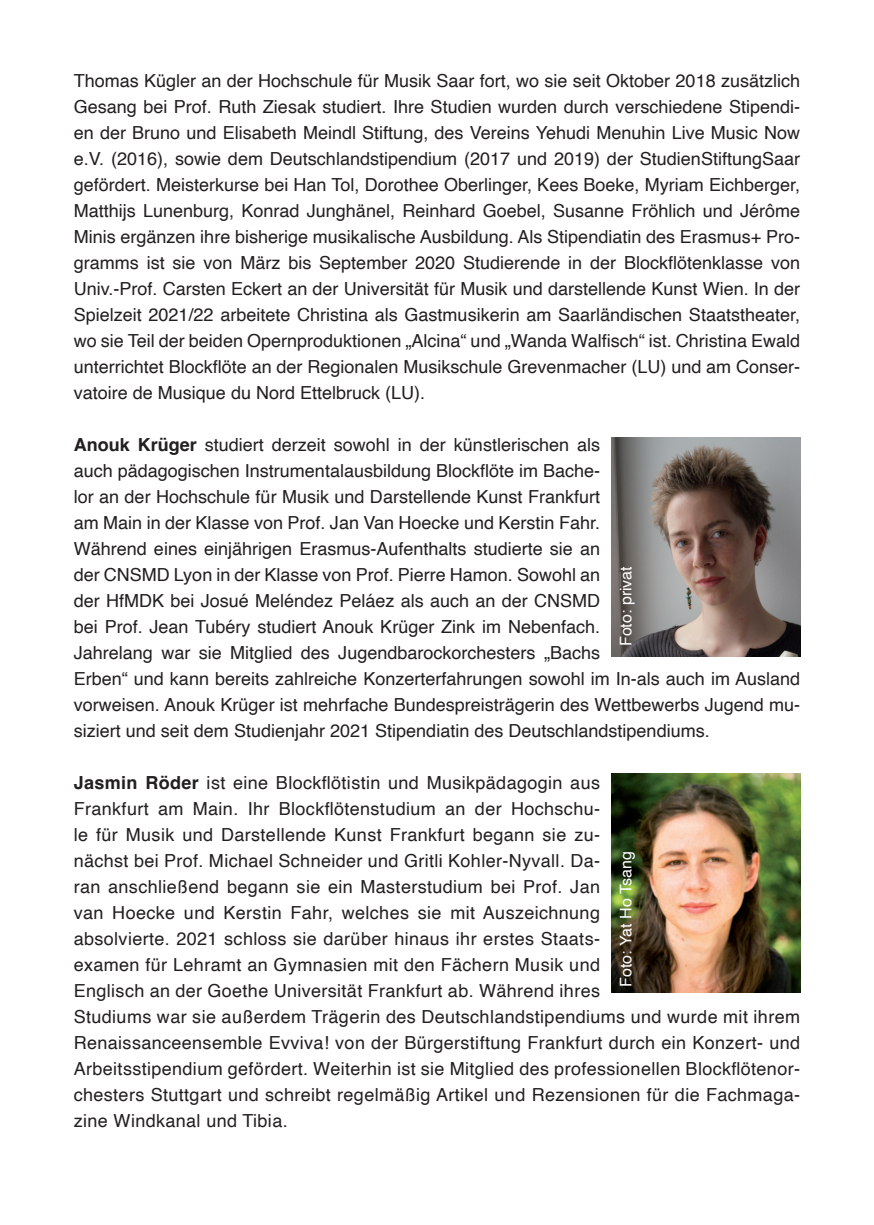
<style>
.page{position:relative;width:874px;height:1225px;background:#fff}
.page>*{position:absolute;margin:0;border:0;box-sizing:border-box;transform-origin:0 0}
.t1{font:18px/26px "Helvetica";letter-spacing:.02em;color:#231f20;text-align:justify}
.t2{font:18px/26px "Helvetica";color:#231f20}
.t3{font:16px "Helvetica";color:#fff}
.s1{font-weight:700}
</style>
<div class="page">
<img style="left:611px;top:438px;width:188px;height:218px">
<img style="left:611px;top:774px;width:188px;height:218px">
<p class="t1" style="left:74px;top:68px;width:727px">Thomas Kügler an der Hochschule für Musik Saar fort, wo sie seit Oktober 2018 zusätzlich Gesang bei Prof. Ruth Ziesak studiert. Ihre Studien wurden durch verschiedene Stipendi&shy;en der Bruno und Elisabeth Meindl Stiftung, des Vereins Yehudi Menuhin Live Music Now e.V. (2016), sowie dem Deutschlandstipendium (2017 und 2019) der StudienStiftungSaar gefördert. Meisterkurse bei Han Tol, Dorothee Oberlinger, Kees Boeke, Myriam Eichberger, Matthijs Lunenburg, Konrad Junghänel, Reinhard Goebel, Susanne Fröhlich und Jérôme Minis ergänzen ihre bisherige musikalische Ausbildung. Als Stipendiatin des Erasmus+ Pro&shy;gramms ist sie von März bis September 2020 Studierende in der Blockflötenklasse von Univ.-Prof. Carsten Eckert an der Universität für Musik und darstellende Kunst Wien. In der Spielzeit 2021/22 arbeitete Christina als Gastmusikerin am Saarländischen Staatstheater, wo sie Teil der beiden Opernproduktionen „Alcina“ und „Wanda Walfisch“ ist. Christina Ewald unterrichtet Blockflöte an der Regionalen Musikschule Grevenmacher (LU) und am Conser&shy;vatoire de Musique du Nord Ettelbruck (LU).</p>
<p class="t2" style="left:74px;top:432px;width:727px"><span class="s1">Anouk Krüger</span> studiert derzeit sowohl in der künstlerischen als<br>auch pädagogischen Instrumentalausbildung Blockflöte im Bache-<br>lor an der Hochschule für Musik und Darstellende Kunst Frankfurt<br>am Main in der Klasse von Prof. Jan Van Hoecke und Kerstin Fahr.<br>Während eines einjährigen Erasmus-Aufenthalts studierte sie an<br>der CNSMD Lyon in der Klasse von Prof. Pierre Hamon. Sowohl an<br>der HfMDK bei Josué Meléndez Peláez als auch an der CNSMD<br>bei Prof. Jean Tubéry studiert Anouk Krüger Zink im Nebenfach.<br>Jahrelang war sie Mitglied des Jugendbarockorchesters „Bachs<br>Erben“ und kann bereits zahlreiche Konzerterfahrungen sowohl im In-als auch im Ausland vorweisen. Anouk Krüger ist mehrfache Bundespreisträgerin des Wettbewerbs Jugend mu&shy;siziert und seit dem Studienjahr 2021 Stipendiatin des Deutschlandstipendiums.</p>
<p class="t1" style="left:74px;top:770px;width:727px;text-align:left"><span class="s1">Jasmin Röder</span> ist eine Blockflötistin und Musikpädagogin aus<br>Frankfurt am Main. Ihr Blockflötenstudium an der Hochschu-<br>le für Musik und Darstellende Kunst Frankfurt begann sie zu-<br>nächst bei Prof. Michael Schneider und Gritli Kohler-Nyvall. Da-<br>ran anschließend begann sie ein Masterstudium bei Prof. Jan<br>van Hoecke und Kerstin Fahr, welches sie mit Auszeichnung<br>absolvierte. 2021 schloss sie darüber hinaus ihr erstes Staats-<br>examen für Lehramt an Gymnasien mit den Fächern Musik und<br>Englisch an der Goethe Universität Frankfurt ab. Während ihres<br>Studiums war sie außerdem Trägerin des Deutschlandstipendiums und wurde mit ihrem Renaissanceensemble Evviva! von der Bürgerstiftung Frankfurt durch ein Konzert- und Arbeitsstipendium gefördert. Weiterhin ist sie Mitglied des professionellen Blockflötenor&shy;chesters Stuttgart und schreibt regelmäßig Artikel und Rezensionen für die Fachmaga&shy;zine Windkanal und Tibia.</p>
<p class="t3" style="left:613px;top:646px;width:82px;rotate:-90deg">Foto: privat</p>
<p class="t3" style="left:613px;top:986px;width:137px;rotate:-90deg">Foto: Yat Ho Tsang</p>
</div>
